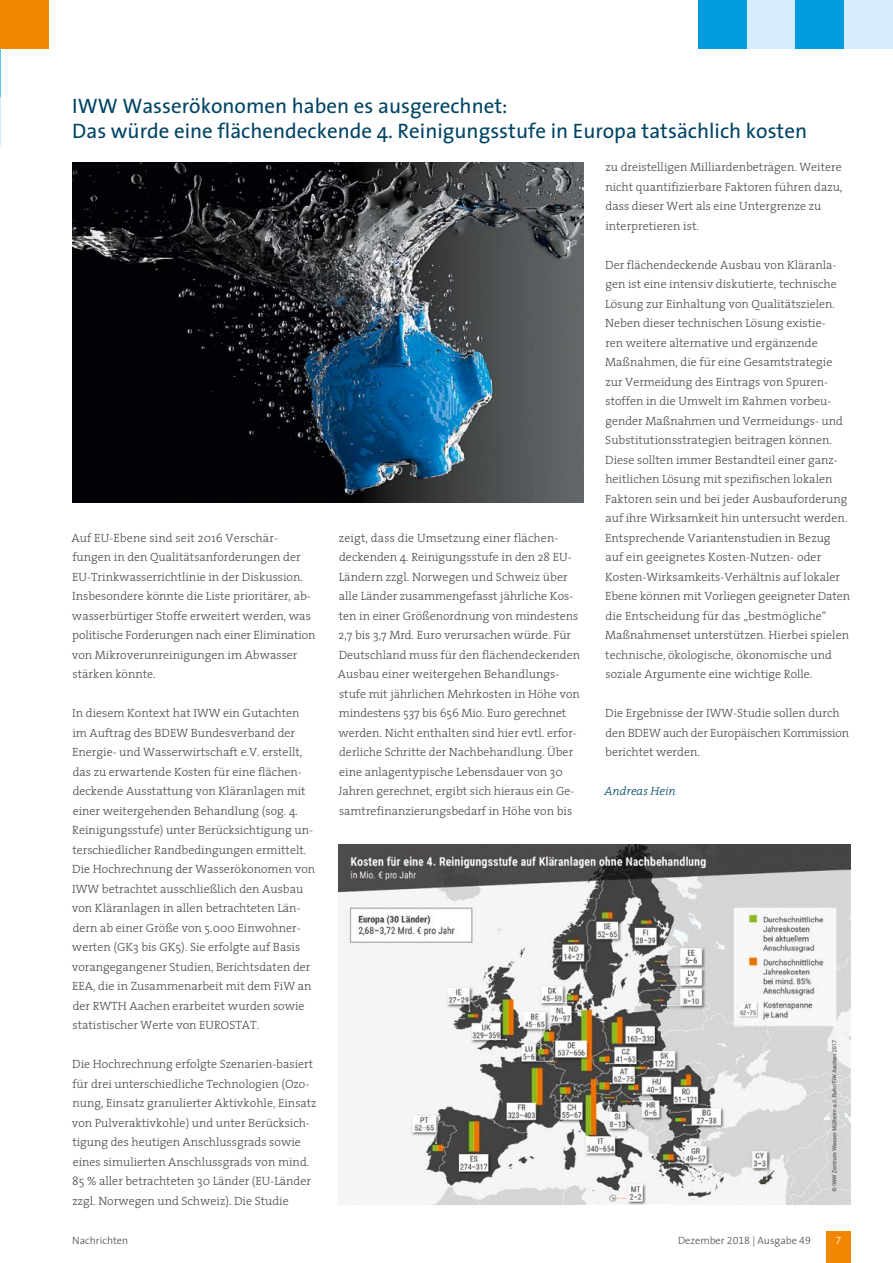
<style>
.page{position:relative;width:893px;height:1263px;background:#fff}
.page>*{position:absolute;margin:0;border:0;box-sizing:border-box;transform-origin:0 0}
.Headline_Innenteil{font:21px "The Sans 5";color:#004464}
.Fliesstext{font:300 12px/19.5px "The Serif 3";color:#494948}
.Fliesstext-2{font:italic 300 12px "The Serif 3";color:#004464}
.t1{font:300 10.5px "The Sans 3";color:#494948}
.t2{font:10.5px "The Sans 3 Light Expert";color:#fff}
.s1{font-family:"The Sans 3 Light Expert";font-weight:400}
</style>
<div class="page">
<div style="left:826px;top:1231px;width:24px;height:32px;background:#f18700"></div>
<div style="left:0;top:0;width:49px;height:49px;background:#f18700"></div>
<hr style="left:0;top:97px;width:1px;height:49px;background:#d6eefc">
<hr style="left:0;top:49px;width:1px;height:48px;background:#5bc5f0">
<div style="left:747px;top:0;width:48px;height:49px;background:#d6eefc"></div>
<div style="left:698px;top:0;width:49px;height:49px;background:#009cdf"></div>
<div style="left:795px;top:0;width:49px;height:49px;background:#009cdf"></div>
<div style="left:844px;top:0;width:49px;height:49px;background:#d6eefc"></div>
<img style="left:72px;top:162px;width:512px;height:340px">
<img style="left:339px;top:844px;width:511px;height:361px">
<p class="Headline_Innenteil" style="left:72px;top:88px;width:437px">IWW Wasserökonomen haben es ausgerechnet:</p>
<p class="Headline_Innenteil" style="left:72px;top:113px;width:736px">Das würde eine flächendeckende 4. Reinigungsstufe in Europa tatsächlich kosten</p>
<p class="Fliesstext" style="left:72px;top:527px;width:246px">Auf EU-Ebene sind seit 2016 Verschär&shy;fungen in den Qualitätsanforderungen der EU-Trinkwasserrichtlinie in der Diskussion.<br>Insbesondere könnte die Liste prioritärer, ab&shy;wasserbürtiger Stoffe erweitert werden, was politische Forderungen nach einer Elimination von Mikroverunreinigungen im Abwasser stärken könnte.</p>
<p class="Fliesstext" style="left:72px;top:703px;width:245px">In diesem Kontext hat IWW ein Gutachten im Auftrag des BDEW Bundesverband der Energie- und Wasserwirtschaft e.V. erstellt, das zu erwartende Kosten für eine flächen&shy;deckende Ausstattung von Kläranlagen mit einer weitergehenden Behandlung (sog. 4.<br>Reinigungsstufe) unter Berücksichtigung un&shy;terschiedlicher Randbedingungen ermittelt.<br>Die Hochrechnung der Wasserökonomen von IWW betrachtet ausschließlich den Ausbau von Kläranlagen in allen betrachteten Län&shy;dern ab einer Größe von 5.000 Einwohner&shy;werten (GK3 bis GK5). Sie erfolgte auf Basis vorangegangener Studien, Berichtsdaten der EEA, die in Zusammenarbeit mit dem FiW an der RWTH Aachen erarbeitet wurden sowie statistischer Werte von EUROSTAT.</p>
<p class="Fliesstext" style="left:72px;top:1054px;width:246px">Die Hochrechnung erfolgte Szenarien-basiert für drei unterschiedliche Technologien (Ozo&shy;nung, Einsatz granulierter Aktivkohle, Einsatz von Pulveraktivkohle) und unter Berücksich&shy;tigung des heutigen Anschlussgrads sowie eines simulierten Anschlussgrads von mind.<br>85 % aller betrachteten 30 Länder (EU-Länder zzgl. Norwegen und Schweiz). Die Studie</p>
<p class="Fliesstext" style="left:338px;top:527px;width:244px">zeigt, dass die Umsetzung einer flächen&shy;deckenden 4. Reinigungsstufe in den 28 EU-Ländern zzgl. Norwegen und Schweiz über alle Länder zusammengefasst jährliche Kos&shy;ten in einer Größenordnung von mindestens 2,7 bis 3,7 Mrd. Euro verursachen würde. Für Deutschland muss für den flächendeckenden Ausbau einer weitergehen Behandlungs&shy;stufe mit jährlichen Mehrkosten in Höhe von mindestens 537 bis 656 Mio. Euro gerechnet werden. Nicht enthalten sind hier evtl. erfor&shy;derliche Schritte der Nachbehandlung. Über eine anlagentypische Lebensdauer von 30<br>Jahren gerechnet, ergibt sich hieraus ein Ge&shy;samtrefinanzierungsbedarf in Höhe von bis</p>
<p class="Fliesstext" style="left:605px;top:157px;width:239px">zu dreistelligen Milliardenbeträgen. Weitere nicht quantifizierbare Faktoren führen dazu, dass dieser Wert als eine Untergrenze zu interpretieren ist.</p>
<p class="Fliesstext" style="left:605px;top:254px;width:247px">Der flächendeckende Ausbau von Kläranla&shy;gen ist eine intensiv diskutierte, technische Lösung zur Einhaltung von Qualitätszielen.<br>Neben dieser technischen Lösung existie-<br>ren weitere alternative und ergänzende Maßnahmen, die für eine Gesamtstrategie zur Vermeidung des Eintrags von Spuren&shy;stoffen in die Umwelt im Rahmen vorbeu&shy;gender Maßnahmen und Vermeidungs- und Substitutionsstrategien beitragen können.<br>Diese sollten immer Bestandteil einer ganz&shy;heitlichen Lösung mit spezifischen lokalen Faktoren sein und bei jeder Ausbauforderung auf ihre Wirksamkeit hin untersucht werden.<br>Entsprechende Variantenstudien in Bezug auf ein geeignetes Kosten-Nutzen- oder Kosten-Wirksamkeits-Verhältnis auf lokaler Ebene können mit Vorliegen geeigneter Daten die Entscheidung für das „bestmögliche“ Maßnahmenset unterstützen. Hierbei spielen technische, ökologische, ökonomische und soziale Argumente eine wichtige Rolle.</p>
<p class="Fliesstext" style="left:605px;top:703px;width:245px">Die Ergebnisse der IWW-Studie sollen durch den BDEW auch der Europäischen Kommission berichtet werden.</p>
<p class="Fliesstext-2" style="left:604px;top:781px;width:73px">Andreas Hein</p>
<p class="t1" style="left:72px;top:1231px;width:58px">Nachrichten</p>
<p class="t1" style="left:678px;top:1231px;width:134px">Dezember <span class="s1">2018</span> | Ausgabe <span class="s1">49</span></p>
<p class="t2" style="left:836px;top:1231px;width:7px">7</p>
</div>
